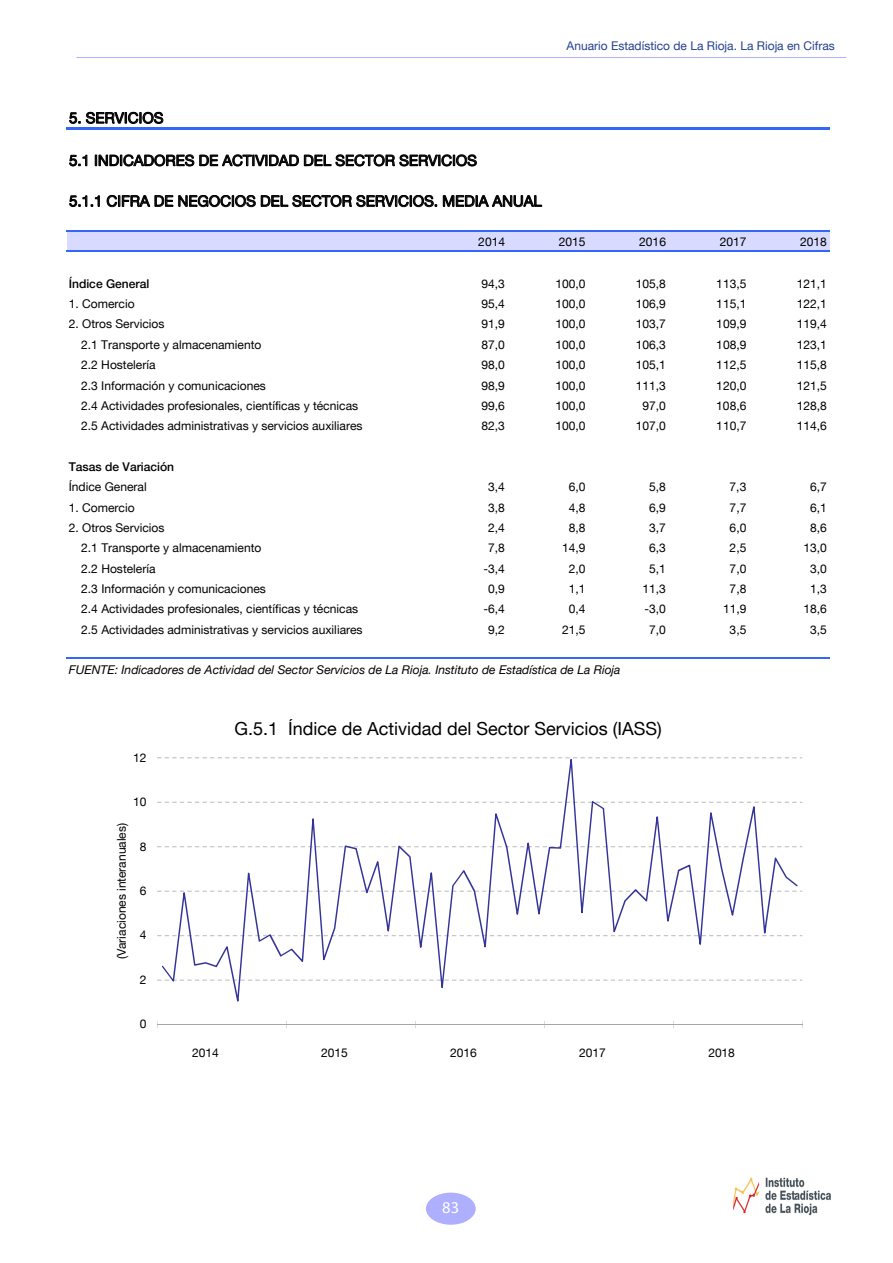
<style>
.page{position:relative;width:893px;height:1263px;background:#fff}
.page>*{position:absolute;margin:0;border:0;box-sizing:border-box;transform-origin:0 0}
.t1{font:18px "Helvetica Neue LT";color:#000}
.t2{font:16.5px "Myriad Pro";color:#fff}
.t3{font:15px "Helvetica Neue LT";color:#000}
.t4{font:12px "Helvetica Neue LT";color:#000}
.t5{font:italic 12px "Helvetica Neue LT";color:#000}
.t6{font:12px "Helvetica Neue LT";color:#25408f}
.t7{font:500 12px/20.4px "Helvetica Neue LT";color:#000}
.s1{font-weight:400}
</style>
<div class="page">
<div style="left:426px;top:1192px;width:50px;height:33px;background:#afafff;border-radius:50%"></div>
<hr style="left:77px;top:57px;width:769px;height:1px;background:#afafff">
<img style="left:733px;top:1177px;width:98px;height:39px">
<div style="left:67px;top:231px;width:762px;height:21px;background:#d9daff"></div>
<svg style="left:70px;top:113px;width:10px;height:11px"></svg>
<svg style="left:86px;top:112px;width:77px;height:12px"></svg>
<svg style="left:70px;top:155px;width:17px;height:11px"></svg>
<svg style="left:95px;top:155px;width:99px;height:11px"></svg>
<svg style="left:200px;top:155px;width:277px;height:11px"></svg>
<svg style="left:70px;top:196px;width:30px;height:11px"></svg>
<svg style="left:107px;top:195px;width:66px;height:12px"></svg>
<svg style="left:179px;top:195px;width:76px;height:12px"></svg>
<svg style="left:261px;top:195px;width:176px;height:12px"></svg>
<svg style="left:443px;top:196px;width:99px;height:11px"></svg>
<hr style="left:66px;top:128px;width:763px;height:2px;background:#3365ff">
<hr style="left:66px;top:230px;width:763px;height:2px;background:#3365ff">
<hr style="left:66px;top:251px;width:763px;height:1px;background:#3365ff">
<hr style="left:66px;top:657px;width:763px;height:2px;background:#3365ff">
<svg style="left:157px;top:757px;width:645px;height:224px"></svg>
<hr style="left:157px;top:1024px;width:645px;height:1px;background:#a6a6a6">
<svg style="left:162px;top:759px;width:636px;height:242px"></svg>
<p class="t6" style="left:567px;top:38px;width:270px">Anuario Estadístico de La Rioja. La Rioja en Cifras</p>
<p class="t3" style="left:69px;top:109px;width:96px">5. SERVICIOS</p>
<p class="t3" style="left:69px;top:151px;width:409px">5.1 INDICADORES DE ACTIVIDAD DEL SECTOR SERVICIOS</p>
<p class="t3" style="left:69px;top:192px;width:474px">5.1.1 CIFRA DE NEGOCIOS DEL SECTOR SERVICIOS. MEDIA ANUAL</p>
<p class="t4" style="left:478px;top:234px;width:28px">2014</p>
<p class="t4" style="left:559px;top:234px;width:28px">2015</p>
<p class="t4" style="left:639px;top:234px;width:28px">2016</p>
<p class="t4" style="left:720px;top:234px;width:28px">2017</p>
<p class="t4" style="left:800px;top:234px;width:28px">2018</p>
<p class="t7" style="left:69px;top:273px;width:82px">Índice General</p>
<p class="t4" style="left:482px;top:276px;width:25px">94,3</p>
<p class="t4" style="left:555px;top:276px;width:32px">100,0</p>
<p class="t4" style="left:636px;top:276px;width:32px">105,8</p>
<p class="t4" style="left:716px;top:276px;width:32px">113,5</p>
<p class="t4" style="left:797px;top:276px;width:32px">121,1</p>
<p class="t4" style="left:69px;top:297px;width:67px">1. Comercio</p>
<p class="t4" style="left:482px;top:297px;width:25px">95,4</p>
<p class="t4" style="left:555px;top:297px;width:32px">100,0</p>
<p class="t4" style="left:636px;top:297px;width:32px">106,9</p>
<p class="t4" style="left:716px;top:297px;width:32px">115,1</p>
<p class="t4" style="left:797px;top:297px;width:32px">122,1</p>
<p class="t4" style="left:69px;top:317px;width:97px">2. Otros Servicios</p>
<p class="t4" style="left:482px;top:317px;width:25px">91,9</p>
<p class="t4" style="left:555px;top:317px;width:32px">100,0</p>
<p class="t4" style="left:636px;top:317px;width:32px">103,7</p>
<p class="t4" style="left:716px;top:317px;width:32px">109,9</p>
<p class="t4" style="left:797px;top:317px;width:32px">119,4</p>
<p class="t4" style="left:81px;top:337px;width:182px">2.1 Transporte y almacenamiento</p>
<p class="t4" style="left:482px;top:337px;width:25px">87,0</p>
<p class="t4" style="left:555px;top:337px;width:32px">100,0</p>
<p class="t4" style="left:636px;top:337px;width:32px">106,3</p>
<p class="t4" style="left:716px;top:337px;width:32px">108,9</p>
<p class="t4" style="left:797px;top:337px;width:32px">123,1</p>
<p class="t4" style="left:81px;top:358px;width:76px">2.2 Hostelería</p>
<p class="t4" style="left:482px;top:358px;width:25px">98,0</p>
<p class="t4" style="left:555px;top:358px;width:32px">100,0</p>
<p class="t4" style="left:636px;top:358px;width:32px">105,1</p>
<p class="t4" style="left:716px;top:358px;width:32px">112,5</p>
<p class="t4" style="left:797px;top:358px;width:32px">115,8</p>
<p class="t4" style="left:81px;top:378px;width:186px">2.3 Información y comunicaciones</p>
<p class="t4" style="left:482px;top:378px;width:25px">98,9</p>
<p class="t4" style="left:555px;top:378px;width:32px">100,0</p>
<p class="t4" style="left:636px;top:378px;width:32px">111,3</p>
<p class="t4" style="left:716px;top:378px;width:32px">120,0</p>
<p class="t4" style="left:797px;top:378px;width:32px">121,5</p>
<p class="t4" style="left:81px;top:398px;width:278px">2.4 Actividades profesionales, científicas y técnicas</p>
<p class="t4" style="left:482px;top:398px;width:25px">99,6</p>
<p class="t4" style="left:555px;top:398px;width:32px">100,0</p>
<p class="t4" style="left:642px;top:398px;width:25px">97,0</p>
<p class="t4" style="left:716px;top:398px;width:32px">108,6</p>
<p class="t4" style="left:797px;top:398px;width:32px">128,8</p>
<p class="t4" style="left:81px;top:419px;width:283px">2.5 Actividades administrativas y servicios auxiliares</p>
<p class="t4" style="left:482px;top:419px;width:25px">82,3</p>
<p class="t4" style="left:555px;top:419px;width:32px">100,0</p>
<p class="t4" style="left:636px;top:419px;width:32px">107,0</p>
<p class="t4" style="left:716px;top:419px;width:32px">110,7</p>
<p class="t4" style="left:797px;top:419px;width:32px">114,6</p>
<p class="t7" style="left:69px;top:456px;width:107px">Tasas de Variación<br><span class="s1">Índice General</span></p>
<p class="t4" style="left:488px;top:480px;width:18px">3,4</p>
<p class="t4" style="left:569px;top:480px;width:18px">6,0</p>
<p class="t4" style="left:649px;top:480px;width:18px">5,8</p>
<p class="t4" style="left:730px;top:480px;width:18px">7,3</p>
<p class="t4" style="left:810px;top:480px;width:18px">6,7</p>
<p class="t4" style="left:69px;top:500px;width:67px">1. Comercio</p>
<p class="t4" style="left:488px;top:500px;width:18px">3,8</p>
<p class="t4" style="left:569px;top:500px;width:18px">4,8</p>
<p class="t4" style="left:649px;top:500px;width:18px">6,9</p>
<p class="t4" style="left:730px;top:500px;width:18px">7,7</p>
<p class="t4" style="left:810px;top:500px;width:18px">6,1</p>
<p class="t4" style="left:69px;top:520px;width:97px">2. Otros Servicios</p>
<p class="t4" style="left:488px;top:520px;width:18px">2,4</p>
<p class="t4" style="left:569px;top:520px;width:18px">8,8</p>
<p class="t4" style="left:649px;top:520px;width:18px">3,7</p>
<p class="t4" style="left:730px;top:520px;width:18px">6,0</p>
<p class="t4" style="left:810px;top:520px;width:18px">8,6</p>
<p class="t4" style="left:81px;top:541px;width:182px">2.1 Transporte y almacenamiento</p>
<p class="t4" style="left:488px;top:541px;width:18px">7,8</p>
<p class="t4" style="left:562px;top:541px;width:25px">14,9</p>
<p class="t4" style="left:649px;top:541px;width:18px">6,3</p>
<p class="t4" style="left:730px;top:541px;width:18px">2,5</p>
<p class="t4" style="left:803px;top:541px;width:25px">13,0</p>
<p class="t4" style="left:81px;top:561px;width:76px">2.2 Hostelería</p>
<p class="t4" style="left:484px;top:561px;width:23px">-3,4</p>
<p class="t4" style="left:569px;top:561px;width:18px">2,0</p>
<p class="t4" style="left:649px;top:561px;width:18px">5,1</p>
<p class="t4" style="left:730px;top:561px;width:18px">7,0</p>
<p class="t4" style="left:810px;top:561px;width:18px">3,0</p>
<p class="t4" style="left:81px;top:581px;width:186px">2.3 Información y comunicaciones</p>
<p class="t4" style="left:488px;top:581px;width:18px">0,9</p>
<p class="t4" style="left:569px;top:581px;width:18px">1,1</p>
<p class="t4" style="left:642px;top:581px;width:25px">11,3</p>
<p class="t4" style="left:730px;top:581px;width:18px">7,8</p>
<p class="t4" style="left:810px;top:581px;width:18px">1,3</p>
<p class="t4" style="left:81px;top:602px;width:278px">2.4 Actividades profesionales, científicas y técnicas</p>
<p class="t4" style="left:484px;top:602px;width:23px">-6,4</p>
<p class="t4" style="left:569px;top:602px;width:18px">0,4</p>
<p class="t4" style="left:644px;top:602px;width:23px">-3,0</p>
<p class="t4" style="left:723px;top:602px;width:25px">11,9</p>
<p class="t4" style="left:803px;top:602px;width:25px">18,6</p>
<p class="t4" style="left:81px;top:622px;width:283px">2.5 Actividades administrativas y servicios auxiliares</p>
<p class="t4" style="left:488px;top:622px;width:18px">9,2</p>
<p class="t4" style="left:562px;top:622px;width:25px">21,5</p>
<p class="t4" style="left:649px;top:622px;width:18px">7,0</p>
<p class="t4" style="left:730px;top:622px;width:18px">3,5</p>
<p class="t4" style="left:810px;top:622px;width:18px">3,5</p>
<p class="t5" style="left:69px;top:663px;width:553px">FUENTE: Indicadores de Actividad del Sector Servicios de La Rioja. Instituto de Estadística de La Rioja</p>
<p class="t4" style="left:133px;top:750px;width:15px">12</p>
<p class="t4" style="left:133px;top:795px;width:15px">10</p>
<p class="t4" style="left:114px;top:959px;width:138px;rotate:-90deg">(Variaciones interanuales)</p>
<p class="t4" style="left:140px;top:839px;width:8px">8</p>
<p class="t4" style="left:140px;top:883px;width:8px">6</p>
<p class="t4" style="left:140px;top:928px;width:8px">4</p>
<p class="t4" style="left:140px;top:972px;width:8px">2</p>
<p class="t4" style="left:140px;top:1017px;width:8px">0</p>
<p class="t1" style="left:234px;top:718px;width:429px">G.5.1 Índice de Actividad del Sector Servicios (IASS)</p>
<p class="t4" style="left:192px;top:1045px;width:28px">2014</p>
<p class="t4" style="left:321px;top:1045px;width:28px">2015</p>
<p class="t4" style="left:450px;top:1045px;width:28px">2016</p>
<p class="t4" style="left:579px;top:1045px;width:28px">2017</p>
<p class="t4" style="left:708px;top:1045px;width:28px">2018</p>
<h2 class="t2" style="left:442px;top:1197px;width:18px">83</h2>
</div>
